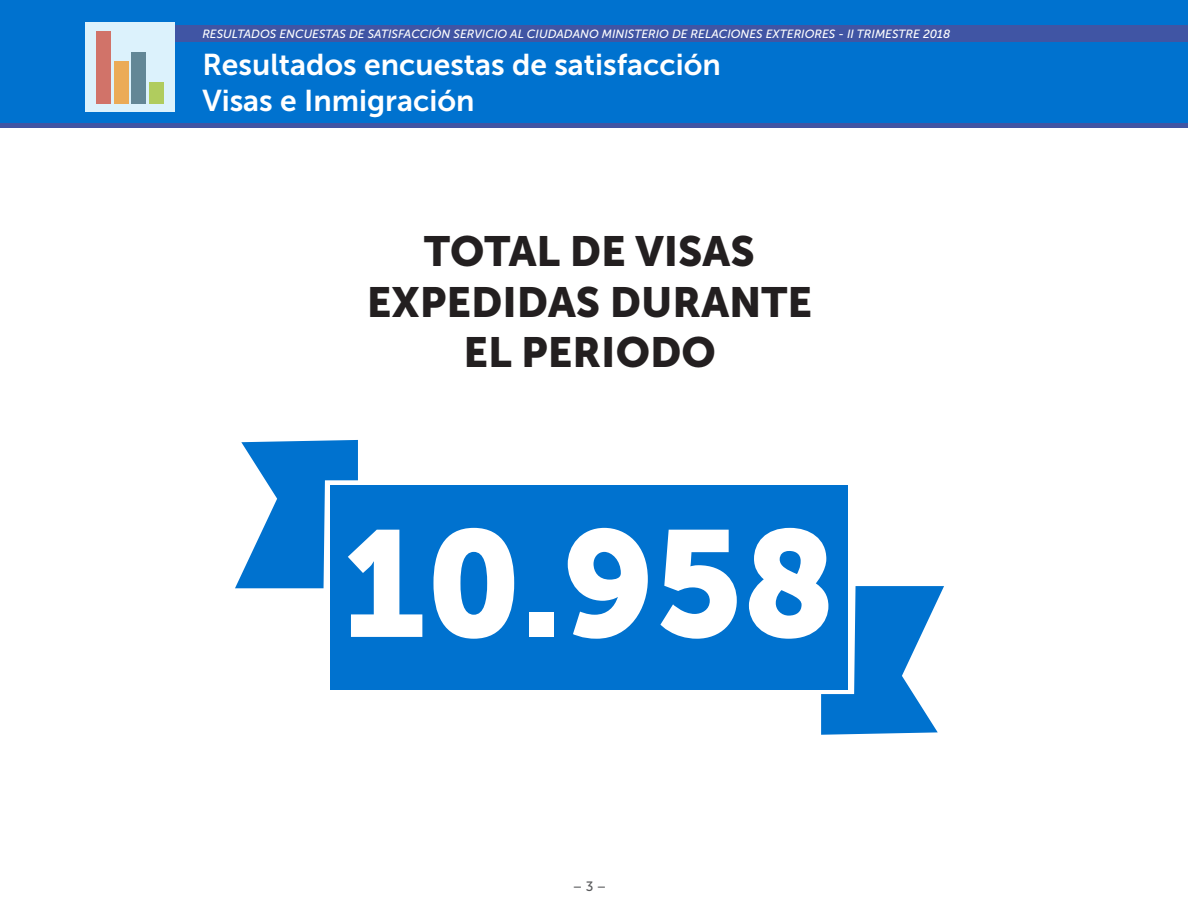
<style>
.page{position:relative;width:1188px;height:918px;background:#fff}
.page>*{position:absolute;margin:0;border:0;box-sizing:border-box;transform-origin:0 0}
.Texto_general{font:150px "Museo Sans 900";color:#fff}
.t1{font:42px/50.4px "Museo Sans 900";color:#231f20;text-align:center}
.t2{font:30px "Museo Sans 700";color:#fff}
.t3{font:13.5px "Museo Sans 500";color:#57585a}
.t4{font:italic 11.85px "Museo Sans 500";color:#fff}
</style>
<div class="page">
<div style="left:0;top:0;width:1188px;height:123px;background:#0072cf"></div>
<div style="left:93px;top:25px;width:1095px;height:16px;background:#4055a4"></div>
<div style="left:0;top:123px;width:1188px;height:5px;background:#4055a4"></div>
<div style="left:85px;top:22px;width:90px;height:89px;background:#dcf2fc"></div>
<div style="left:96px;top:32px;width:15px;height:72px;background:#d17369"></div>
<div style="left:114px;top:61px;width:15px;height:43px;background:#ebab57"></div>
<div style="left:131px;top:52px;width:15px;height:52px;background:#638796"></div>
<div style="left:149px;top:83px;width:15px;height:21px;background:#b0cc5e"></div>
<div style="left:331px;top:486px;width:517px;height:204px;background:#0072cf"></div>
<svg style="left:235px;top:440px;width:123px;height:148px"></svg>
<svg style="left:821px;top:586px;width:123px;height:149px"></svg>
<p class="t4" style="left:202px;top:27px;width:749px">RESULTADOS ENCUESTAS DE SATISFACCIÓN SERVICIO AL CIUDADANO MINISTERIO DE RELACIONES EXTERIORES - II TRIMESTRE 2018</p>
<p class="t2" style="left:202px;top:48px;width:520px">Resultados encuestas de satisfacción</p>
<p class="t2" style="left:202px;top:84px;width:274px">Visas e Inmigración</p>
<p class="t1" style="left:367px;top:226px;width:447px">TOTAL DE VISAS<br>EXPEDIDAS DURANTE</p>
<p class="t1" style="left:463px;top:327px;width:254px">EL PERIODO</p>
<p class="Texto_general" style="left:343px;top:499px;width:495px">10.958</p>
<p class="t3" style="left:573px;top:879px;width:35px">– 3 –</p>
</div>
